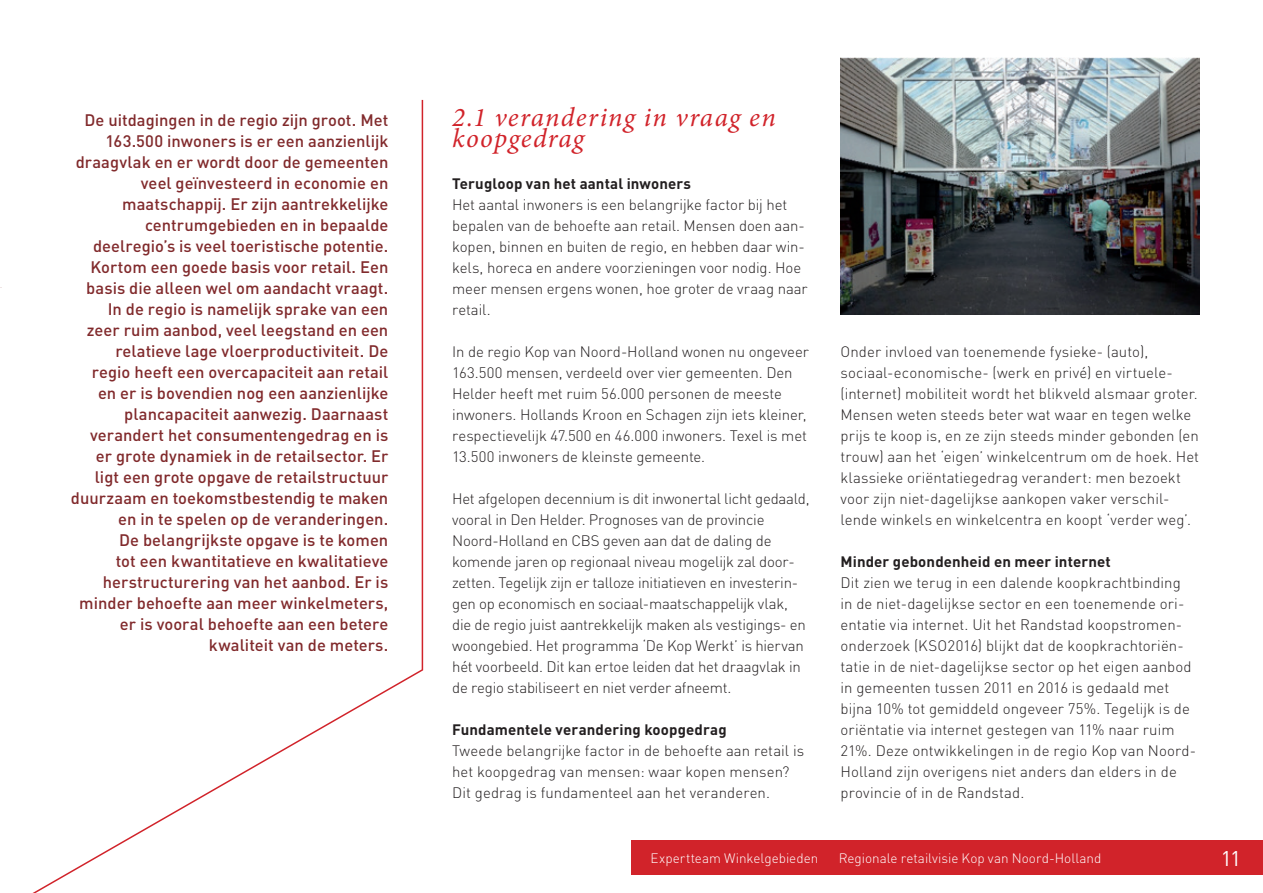
<style>
.page{position:relative;width:1263px;height:893px;background:#fff}
.page>*{position:absolute;margin:0;border:0;box-sizing:border-box;transform-origin:0 0}
.t1{font:italic 27px/21px "Minion Pro";letter-spacing:.045em;color:#d1232a}
.t2{font:21px "DIN";color:#fff}
.t3{font:500 16.5px/21px "DIN";color:#812a2c;text-align:right}
.t4{font:300 15px/21px "DIN";color:#231f20}
.t5{font:700 15px "DIN";letter-spacing:.01em;color:#231f20}
.t6{font:300 13.5px "DIN";color:#fff}
</style>
<div class="page">
<div style="left:631px;top:840px;width:632px;height:34px;background:#d1232a"></div>
<svg style="left:32px;top:100px;width:391px;height:793px"></svg>
<img style="left:840px;top:58px;width:359px;height:257px">
<p class="t3" style="left:71px;top:109px;width:319px">De uitdagingen in de regio zijn groot. Met 163.500 inwoners is er een aanzienlijk draagvlak en er wordt door de gemeenten veel geïnvesteerd in economie en maatschappij. Er zijn aantrekkelijke centrumgebieden en in bepaalde deelregio’s is veel toeristische potentie.<br>Kortom een goede basis voor retail. Een basis die alleen wel om aandacht vraagt.<br>In de regio is namelijk sprake van een zeer ruim aanbod, veel leegstand en een relatieve lage vloerproductiviteit. De<br>regio heeft een overcapaciteit aan retail en er is bovendien nog een aanzienlijke plancapaciteit aanwezig. Daarnaast verandert het consumentengedrag en is er grote dynamiek in de retailsector. Er ligt een grote opgave de retailstructuur duurzaam en toekomstbestendig te maken en in te spelen op de veranderingen.<br>De belangrijkste opgave is te komen<br>tot een kwantitatieve en kwalitatieve herstructurering van het aanbod. Er is minder behoefte aan meer winkelmeters, er is vooral behoefte aan een betere kwaliteit van de meters.</p>
<h1 class="t1" style="left:452px;top:107px;width:325px">2.1 verandering in vraag en koopgedrag</h1>
<p class="t5" style="left:452px;top:174px;width:240px">Terugloop van het aantal inwoners</p>
<p class="t4" style="left:452px;top:194px;width:357px">Het aantal inwoners is een belangrijke factor bij het bepalen van de behoefte aan retail. Mensen doen aan&shy;kopen, binnen en buiten de regio, en hebben daar win&shy;kels, horeca en andere voorzieningen voor nodig. Hoe meer mensen ergens wonen, hoe groter de vraag naar retail.</p>
<p class="t4" style="left:452px;top:341px;width:358px">In de regio Kop van Noord-Holland wonen nu ongeveer 163.500 mensen, verdeeld over vier gemeenten. Den Helder heeft met ruim 56.000 personen de meeste inwoners. Hollands Kroon en Schagen zijn iets kleiner, respectievelijk 47.500 en 46.000 inwoners. Texel is met 13.500 inwoners de kleinste gemeente.</p>
<p class="t4" style="left:452px;top:488px;width:359px">Het afgelopen decennium is dit inwonertal licht gedaald, vooral in Den Helder. Prognoses van de provincie Noord-Holland en CBS geven aan dat de daling de komende jaren op regionaal niveau mogelijk zal door&shy;zetten. Tegelijk zijn er talloze initiatieven en investerin&shy;gen op economisch en sociaal-maatschappelijk vlak, die de regio juist aantrekkelijk maken als vestigings- en woongebied. Het programma ‘De Kop Werkt’ is hiervan hét voorbeeld. Dit kan ertoe leiden dat het draagvlak in de regio stabiliseert en niet verder afneemt.</p>
<p class="t5" style="left:452px;top:720px;width:276px">Fundamentele verandering koopgedrag</p>
<p class="t4" style="left:452px;top:740px;width:353px">Tweede belangrijke factor in de behoefte aan retail is het koopgedrag van mensen: waar kopen mensen?<br>Dit gedrag is fundamenteel aan het veranderen.</p>
<p class="t4" style="left:840px;top:341px;width:360px">Onder invloed van toenemende fysieke- (auto), sociaal-economische- (werk en privé) en virtuele-(internet) mobiliteit wordt het blikveld alsmaar groter.<br>Mensen weten steeds beter wat waar en tegen welke prijs te koop is, en ze zijn steeds minder gebonden (en trouw) aan het ‘eigen’ winkelcentrum om de hoek. Het klassieke oriëntatiegedrag verandert: men bezoekt voor zijn niet-dagelijkse aankopen vaker verschil&shy;lende winkels en winkelcentra en koopt ‘verder weg’.</p>
<p class="t5" style="left:840px;top:552px;width:272px">Minder gebondenheid en meer internet</p>
<p class="t4" style="left:840px;top:572px;width:357px">Dit zien we terug in een dalende koopkrachtbinding in de niet-dagelijkse sector en een toenemende ori&shy;entatie via internet. Uit het Randstad koopstromen&shy;onderzoek (KSO2016) blijkt dat de koopkrachtoriën&shy;tatie in de niet-dagelijkse sector op het eigen aanbod in gemeenten tussen 2011 en 2016 is gedaald met bijna 10% tot gemiddeld ongeveer 75%. Tegelijk is de oriëntatie via internet gestegen van 11% naar ruim 21%. Deze ontwikkelingen in de regio Kop van Noord-Holland zijn overigens niet anders dan elders in de provincie of in de Randstad.</p>
<p class="t6" style="left:651px;top:850px;width:169px">Expertteam Winkelgebieden</p>
<p class="t6" style="left:839px;top:850px;width:264px">Regionale retailvisie Kop van Noord-Holland</p>
<h2 class="t2" style="left:1221px;top:845px;width:22px">11</h2>
</div>
